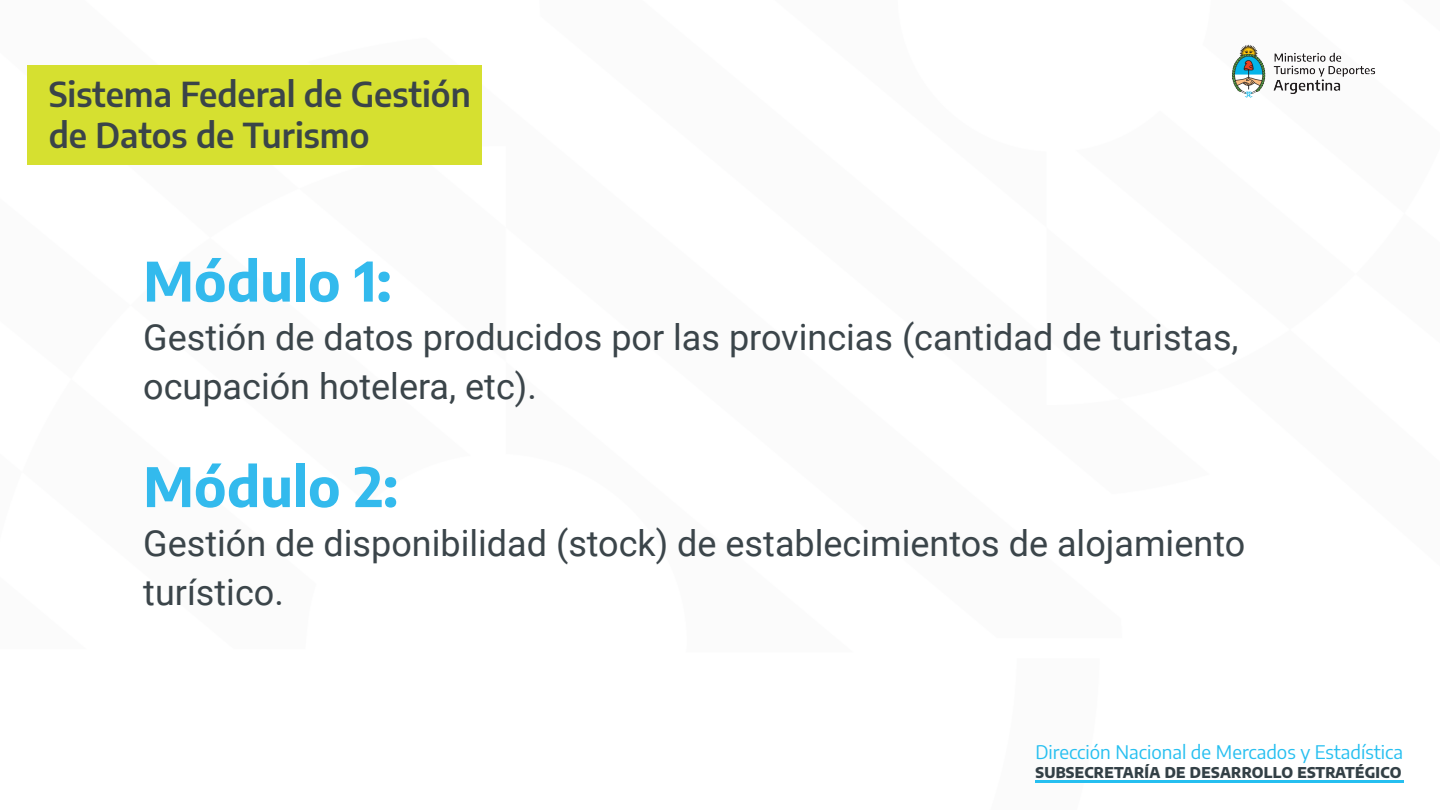
<style>
.page{position:relative;width:1440px;height:810px;background:#fff}
.page>*{position:absolute;margin:0;border:0;box-sizing:border-box;transform-origin:0 0}
.t1{font:700 54px "Encode Sans";color:#33baed}
.t2{font:36px/48.8px "Roboto";color:#3b454a}
.t3{font:600 33.75px "Encode Sans";color:#3a4449}
.t4{font:18.75px "Encode Sans";color:#26bff0}
.t5{font:800 14.62px "Encode Sans";letter-spacing:.02em;color:#334046}
</style>
<div class="page">
<img style="left:1232px;top:44px;width:144px;height:54px">
<div style="left:27px;top:65px;width:454px;height:99px;background:#d6e030"></div>
<hr style="left:1035px;top:781px;width:369px;height:2px;background:#26bff0">
<p class="t3" style="left:49px;top:70px;width:424px">Sistema Federal de Gestión</p>
<p class="t3" style="left:49px;top:110px;width:322px">de Datos de Turismo</p>
<p class="t1" style="left:143px;top:241px;width:250px">Módulo 1:</p>
<p class="t2" style="left:143px;top:312px;width:1097px">Gestión de datos producidos por las provincias (cantidad de turistas, ocupación hotelera, etc).</p>
<p class="t1" style="left:143px;top:447px;width:256px">Módulo 2:</p>
<p class="t2" style="left:143px;top:517px;width:1103px">Gestión de disponibilidad (stock) de establecimientos de alojamiento</p>
<p class="t2" style="left:143px;top:566px;width:142px">turístico.</p>
<p class="t4" style="left:1035px;top:739px;width:369px">Dirección Nacional de Mercados y Estadística</p>
<p class="t5" style="left:1035px;top:762px;width:368px">SUBSECRETARÍA DE DESARROLLO ESTRATÉGICO</p>
</div>
